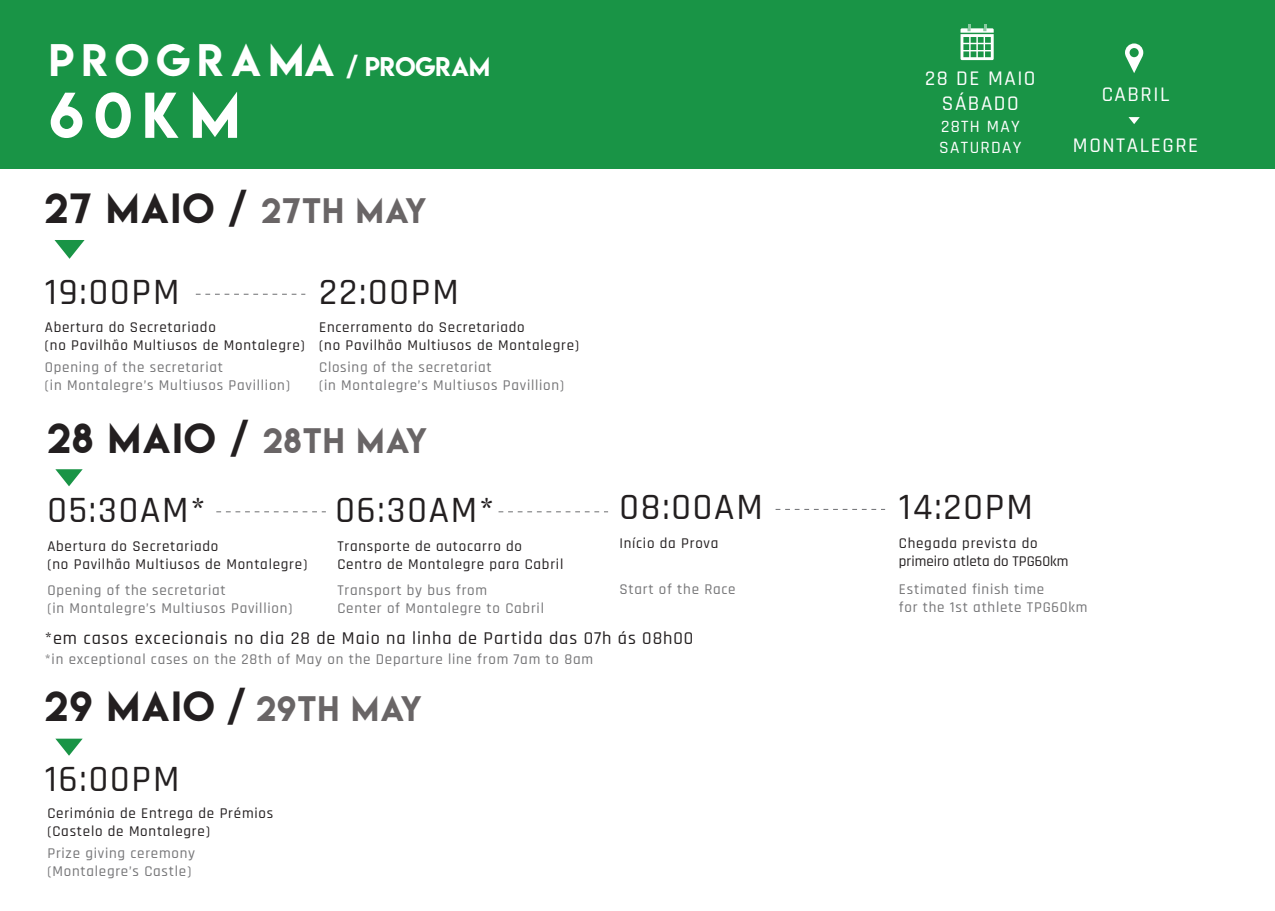
<style>
.page{position:relative;width:1275px;height:911px;background:#fff}
.page>*{position:absolute;margin:0;border:0;box-sizing:border-box;transform-origin:0 0}
.t1{font:57.45px "Lemon Milk";color:#fff}
.t2{font:40.5px "Lemon Milk";color:#fff}
.t3{font:500 37.5px "Rajdhani";letter-spacing:.05em;color:#231f20}
.t4{font:37.5px "Lemon Milk";letter-spacing:.05em;color:#231f20}
.t5{font:500 21px/25.2px "Rajdhani";letter-spacing:.075em;color:#fff;text-align:center}
.t6{font:500 18.15px "Rajdhani";letter-spacing:.05em;color:#231f20}
.t7{font:500 17.4px/20.9px "Rajdhani";letter-spacing:.075em;color:#fff}
.t8{font:500 15px/18px "Rajdhani";letter-spacing:.05em;color:#757577}
.t9{font:500 15px/18px "Rajdhani";letter-spacing:.05em;color:#231f20}
.t10{font:500 15px/18px "Rajdhani";color:#231f20}
.s1{font-size:24px}
.s2{font-size:31.5px;color:#696566}
</style>
<div class="page">
<div style="left:0;top:0;width:1275px;height:169px;background:#199446"></div>
<svg style="left:55px;top:469px;width:28px;height:17px"></svg>
<svg style="left:1125px;top:43px;width:18px;height:30px"></svg>
<svg style="left:776px;top:509px;width:109px;height:1px"></svg>
<svg style="left:55px;top:738px;width:28px;height:17px"></svg>
<svg style="left:1129px;top:117px;width:11px;height:7px"></svg>
<svg style="left:961px;top:24px;width:33px;height:36px"></svg>
<svg style="left:55px;top:240px;width:30px;height:19px"></svg>
<svg style="left:196px;top:294px;width:109px;height:1px"></svg>
<svg style="left:216px;top:511px;width:110px;height:1px"></svg>
<svg style="left:499px;top:511px;width:109px;height:1px"></svg>
<h2 class="t2" style="left:49px;top:32px;width:442px">P R O G R A MA <span class="s1">/ PROGRAM</span></h2>
<h1 class="t1" style="left:49px;top:74px;width:192px">60KM</h1>
<h3 class="t5" style="left:1102px;top:83px;width:69px">CABRIL</h3>
<h3 class="t5" style="left:1073px;top:133px;width:127px">MONTALEGRE</h3>
<h3 class="t5" style="left:925px;top:66px;width:112px">28 DE MAIO<br>SÁBADO</h3>
<p class="t7" style="left:939px;top:117px;width:84px">28TH MAY<br>SATURDAY</p>
<h3 class="t4" style="left:45px;top:181px;width:383px">27 MAIO / <span class="s2">27TH MAY</span></h3>
<h3 class="t3" style="left:45px;top:270px;width:136px">19:00PM</h3>
<p class="t9" style="left:45px;top:319px;width:261px">Abertura do Secretariado<br>(no Pavilhão Multiusos de Montalegre)</p>
<h3 class="t3" style="left:319px;top:270px;width:141px">22:00PM</h3>
<p class="t9" style="left:319px;top:319px;width:261px">Encerramento do Secretariado<br>(no Pavilhão Multiusos de Montalegre)</p>
<p class="t8" style="left:45px;top:358px;width:247px">Opening of the secretariat<br>(in Montalegre’s Multiusos Pavillion)</p>
<p class="t8" style="left:319px;top:358px;width:247px">Closing of the secretariat<br>(in Montalegre’s Multiusos Pavillion)</p>
<h3 class="t4" style="left:47px;top:411px;width:382px">28 MAIO / <span class="s2">28TH MAY</span></h3>
<h3 class="t3" style="left:47px;top:488px;width:160px">05:30AM*</h3>
<h3 class="t3" style="left:335px;top:488px;width:160px">06:30AM*</h3>
<p class="t9" style="left:47px;top:537px;width:261px">Abertura do Secretariado<br>(no Pavilhão Multiusos de Montalegre)</p>
<p class="t8" style="left:47px;top:581px;width:247px">Opening of the secretariat<br>(in Montalegre’s Multiusos Pavillion)</p>
<p class="t9" style="left:337px;top:537px;width:227px">Transporte de autocarro do<br>Centro de Montalegre para Cabril</p>
<p class="t8" style="left:337px;top:581px;width:208px">Transport by bus from<br>Center of Montalegre to Cabril</p>
<h3 class="t3" style="left:619px;top:485px;width:145px">08:00AM</h3>
<p class="t9" style="left:619px;top:534px;width:101px">Início da Prova</p>
<p class="t8" style="left:619px;top:580px;width:118px">Start of the Race</p>
<p class="t6" style="left:45px;top:628px;width:650px">*em casos excecionais no dia 28 de Maio na linha de Partida das 07h ás 08h00</p>
<p class="t8" style="left:45px;top:650px;width:550px">*in exceptional cases on the 28th of May on the Departure line from 7am to 8am</p>
<h3 class="t4" style="left:45px;top:680px;width:379px">29 MAIO / <span class="s2">29TH MAY</span></h3>
<h3 class="t3" style="left:45px;top:757px;width:136px">16:00PM</h3>
<p class="t9" style="left:47px;top:804px;width:227px">Cerimónia de Entrega de Prémios (Castelo de Montalegre)</p>
<p class="t8" style="left:47px;top:844px;width:149px">Prize giving ceremony (Montalegre’s Castle)</p>
<h3 class="t3" style="left:899px;top:485px;width:136px">14:20PM</h3>
<p class="t10" style="left:899px;top:534px;width:171px">Chegada prevista do primeiro atleta do TPG60km</p>
<p class="t8" style="left:899px;top:580px;width:190px">Estimated finish time<br>for the 1st athlete TPG60km</p>
</div>
